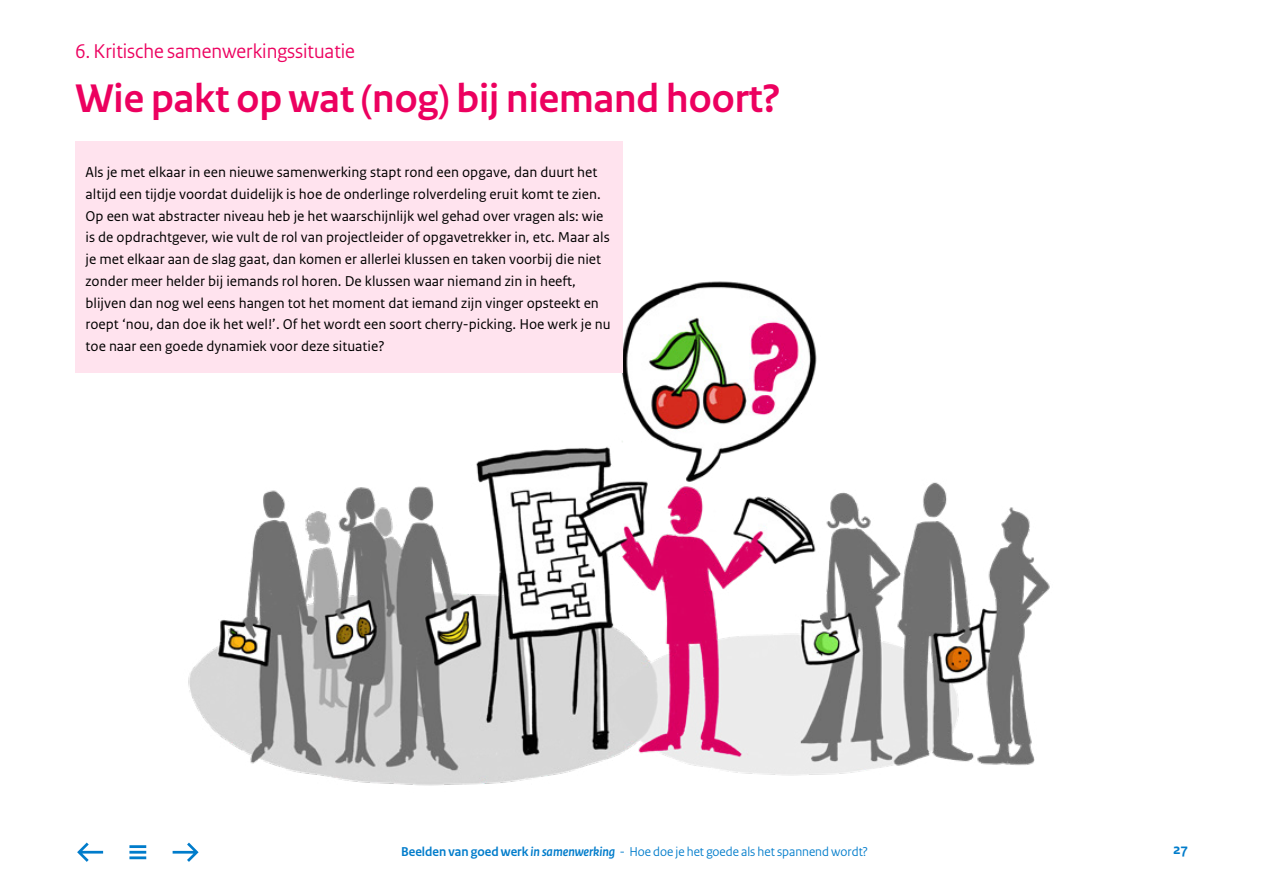
<style>
.page{position:relative;width:1263px;height:893px;background:#fff}
.page>*{position:absolute;margin:0;border:0;box-sizing:border-box;transform-origin:0 0}
.t1{font:700 42px "Rijksoverheid Sans Heading";color:#ec005f}
.t2{font:21px "Rijksoverheid Sans Heading";color:#ec005f}
.t3{font:15px/21.8px "Rijksoverheid Sans Text";color:#000}
.t4{font:700 15px "Rijksoverheid Sans Text";color:#007ccb}
.t5{font:13.5px "Rijksoverheid Sans Heading";color:#007ccb}
.s1{font-weight:700}
.s2{font-weight:700;font-style:italic}
</style>
<div class="page">
<img style="left:188px;top:141px;width:862px;height:645px">
<div style="left:75px;top:141px;width:547px;height:232px;background:#ffe3ee"></div>
<svg style="left:77px;top:842px;width:26px;height:20px"></svg>
<svg style="left:173px;top:842px;width:26px;height:20px"></svg>
<hr style="left:129px;top:851px;width:17px;height:3px;background:#007ccb">
<hr style="left:129px;top:845px;width:17px;height:3px;background:#007ccb">
<hr style="left:129px;top:856px;width:17px;height:3px;background:#007ccb">
<h2 class="t2" style="left:75px;top:39px;width:281px">6. Kritische samenwerkingssituatie</h2>
<h1 class="t1" style="left:75px;top:74px;width:707px">Wie pakt op wat (nog) bij niemand hoort?</h1>
<p class="t3" style="left:86px;top:161px;width:527px">Als je met elkaar in een nieuwe samenwerking stapt rond een opgave, dan duurt het altijd een tijdje voordat duidelijk is hoe de onderlinge rolverdeling eruit komt te zien.<br>Op een wat abstracter niveau heb je het waarschijnlijk wel gehad over vragen als: wie is de opdrachtgever, wie vult de rol van projectleider of opgavetrekker in, etc. Maar als je met elkaar aan de slag gaat, dan komen er allerlei klussen en taken voorbij die niet zonder meer helder bij iemands rol horen. De klussen waar niemand zin in heeft, blijven dan nog wel eens hangen tot het moment dat iemand zijn vinger opsteekt en roept ‘nou, dan doe ik het wel!’. Of het wordt een soort cherry-picking. Hoe werk je nu toe naar een goede dynamiek voor deze situatie?</p>
<p class="t5" style="left:401px;top:844px;width:468px"><span class="s1">Beelden van goed werk</span> <span class="s2">in samenwerking</span> - Hoe doe je het goede als het spannend wordt?</p>
<p class="t4" style="left:1173px;top:841px;width:16px">27</p>
</div>
